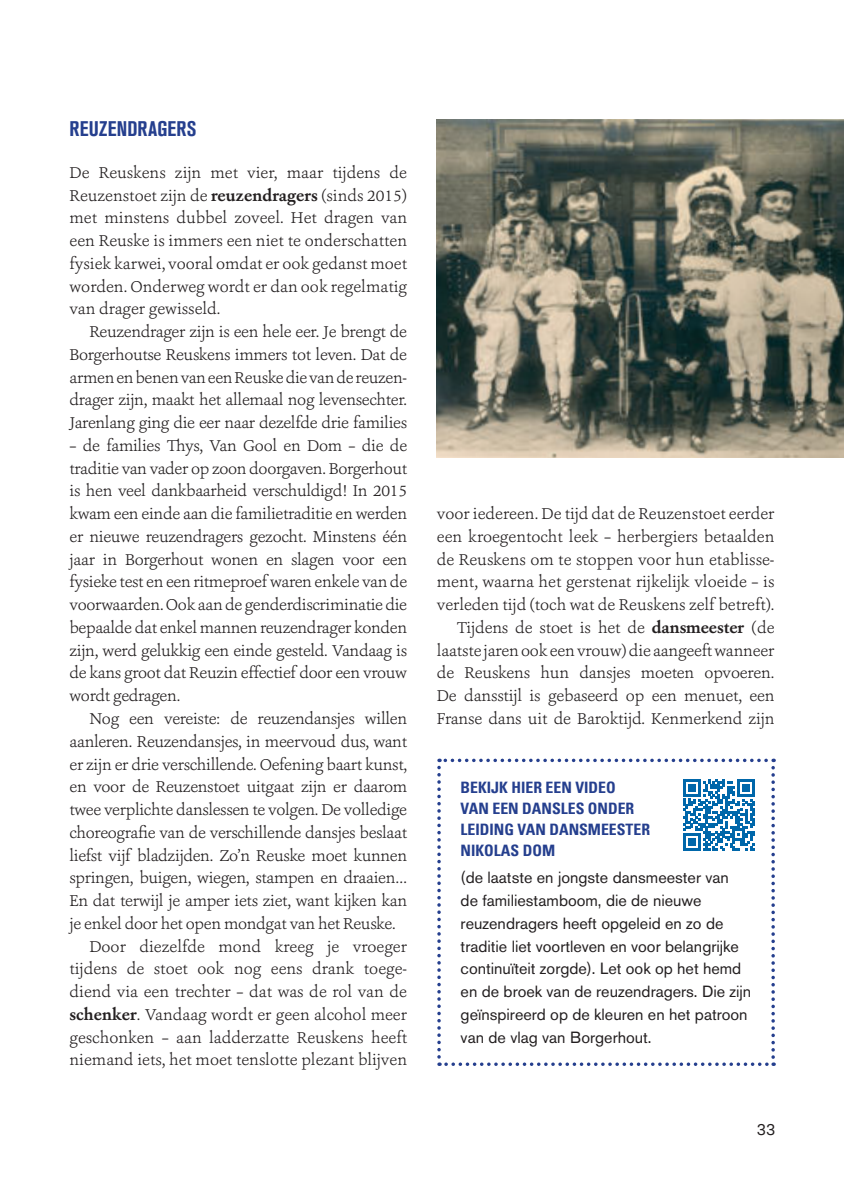
<style>
.page{position:relative;width:844px;height:1191px;background:#fff}
.page>*{position:absolute;margin:0;border:0;box-sizing:border-box;transform-origin:0 0}
.t1{font:700 condensed 21px "Akzidenz Grotesk BQ";letter-spacing:.01em;color:#253f8e}
.t2{font:300 16.45px/22.8px "Ashbury";letter-spacing:-.01em;color:#231f20;text-align:justify}
.t3{font:16.1px/22.8px "Akzidenz Grotesk BE";color:#231f20}
.t4{font:700 condensed 15.75px/21px "Univers LT";color:#253f8e}
.t5{font:15.4px "Archivo";color:#231f20}
.s1{font-weight:700}
</style>
<div class="page">
<img style="left:437px;top:119px;width:406px;height:339px">
<svg style="left:437px;top:758px;width:337px;height:308px"></svg>
<p class="t1" style="left:69px;top:117px;width:128px">REUZENDRAGERS</p>
<p class="t2" style="left:69px;top:162px;width:339px">De Reuskens zijn met vier, maar tijdens de Reuzenstoet zijn de <span class="s1">reuzendragers</span> (sinds 2015) met minstens dubbel zoveel. Het dragen van een Reuske is immers een niet te onderschatten fysiek karwei, vooral omdat er ook gedanst moet worden. Onderweg wordt er dan ook regelmatig van drager gewisseld.</p>
<p class="t2" style="left:69px;top:321px;width:339px;text-indent:20px">Reuzendrager zijn is een hele eer. Je brengt de Borgerhoutse Reuskens immers tot leven. Dat de armen en benen van een Reuske die van de reuzen&shy;drager zijn, maakt het allemaal nog levensechter.<br>Jarenlang ging die eer naar dezelfde drie families</p>
<p class="t2" style="left:69px;top:435px;width:339px">– de families Thys, Van Gool en Dom – die de traditie van vader op zoon doorgaven. Borgerhout is hen veel dankbaarheid verschuldigd! In 2015 kwam een einde aan die familietraditie en werden er nieuwe reuzendragers gezocht. Minstens één jaar in Borgerhout wonen en slagen voor een fysieke test en een ritmeproef waren enkele van de voorwaarden. Ook aan de genderdiscriminatie die bepaalde dat enkel mannen reuzendrager konden zijn, werd gelukkig een einde gesteld. Vandaag is de kans groot dat Reuzin effectief door een vrouw wordt gedragen.</p>
<p class="t2" style="left:89px;top:708px;width:319px">Nog een vereiste: de reuzendansjes willen</p>
<p class="t2" style="left:69px;top:731px;width:339px">aanleren. Reuzendansjes, in meervoud dus, want</p>
<p class="t2" style="left:69px;top:754px;width:339px">er zijn er drie verschillende. Oefening baart kunst,</p>
<p class="t2" style="left:69px;top:776px;width:339px">en voor de Reuzenstoet uitgaat zijn er daarom</p>
<p class="t2" style="left:69px;top:799px;width:339px">twee verplichte danslessen te volgen. De volledige</p>
<p class="t2" style="left:69px;top:822px;width:339px">choreografie van de verschillende dansjes beslaat</p>
<p class="t2" style="left:69px;top:845px;width:339px">liefst vijf bladzijden. Zo’n Reuske moet kunnen</p>
<p class="t2" style="left:69px;top:867px;width:339px">springen, buigen, wiegen, stampen en draaien…</p>
<p class="t2" style="left:69px;top:890px;width:339px">En dat terwijl je amper iets ziet, want kijken kan</p>
<p class="t2" style="left:69px;top:913px;width:327px">je enkel door het open mondgat van het Reuske.</p>
<p class="t2" style="left:89px;top:936px;width:319px">Door diezelfde mond kreeg je vroeger</p>
<p class="t2" style="left:69px;top:958px;width:339px">tijdens de stoet ook nog eens drank toege-</p>
<p class="t2" style="left:69px;top:981px;width:339px">diend via een trechter – dat was de rol van de</p>
<p class="t2" style="left:69px;top:1004px;width:339px"><span class="s1">schenker</span>. Vandaag wordt er geen alcohol meer</p>
<p class="t2" style="left:69px;top:1027px;width:339px">geschonken – aan ladderzatte Reuskens heeft</p>
<p class="t2" style="left:69px;top:1049px;width:339px">niemand iets, het moet tenslotte plezant blijven</p>
<p class="t2" style="left:437px;top:503px;width:339px;text-align:right">voor iedereen. De tijd dat de Reuzenstoet eerder een kroegentocht leek – herbergiers betaalden de Reuskens om te stoppen voor hun etablisse&shy;ment, waarna het gerstenat rijkelijk vloeide – is verleden tijd (toch wat de Reuskens zelf betreft).<br>Tijdens de stoet is het de <span class="s1">dansmeester</span> (de laatste jaren ook een vrouw) die aangeeft wanneer de Reuskens hun dansjes moeten opvoeren.<br>De dansstijl is gebaseerd op een menuet, een Franse dans uit de Baroktijd. Kenmerkend zijn</p>
<p class="t4" style="left:460px;top:777px;width:191px">BEKIJK HIER EEN VIDEO<br>VAN EEN DANSLES ONDER<br>LEIDING VAN DANSMEESTER<br>NIKOLAS DOM</p>
<p class="t3" style="left:460px;top:867px;width:292px">(de laatste en jongste dansmeester van<br>de familiestamboom, die de nieuwe reuzendragers heeft opgeleid en zo de traditie liet voortleven en voor belangrijke continuïteit zorgde). Let ook op het hemd en de broek van de reuzendragers. Die zijn geïnspireerd op de kleuren en het patroon van de vlag van Borgerhout.</p>
<p class="t5" style="left:757px;top:1123px;width:19px">33</p>
</div>
